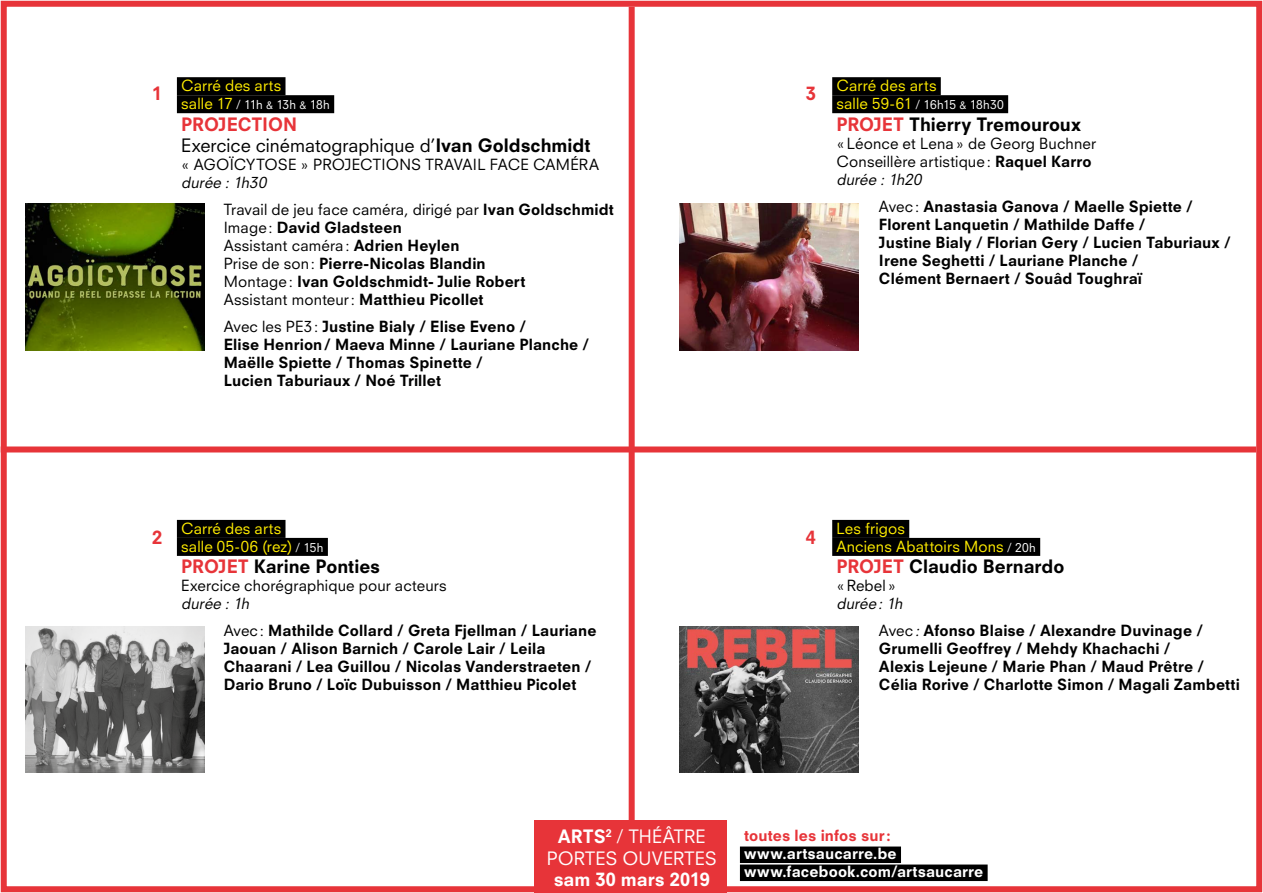
<style>
.page{position:relative;width:1263px;height:893px;background:#fff}
.page>*{position:absolute;margin:0;border:0;box-sizing:border-box;transform-origin:0 0}
.t1{font:800 18px "Neuzeit SLT Std";letter-spacing:-.005em;color:#000}
.t2{font:18px "Neuzeit SLT Std";color:#000}
.t3{font:18px "Neuzeit SLT Std";letter-spacing:.015em;color:#fff}
.t4{font:800 18px "Neuzeit SLT Std";letter-spacing:-.005em;color:#e73439}
.t5{font:800 18px "Neuzeit SLT Std";letter-spacing:-.005em;color:#fff}
.t6{font:800 15px/18px "Neuzeit SLT Std";letter-spacing:.005em;color:#000}
.t7{font:15px "Neuzeit SLT Std";letter-spacing:.01em;color:#000}
.t8{font:15px "Neuzeit SLT Std";letter-spacing:.01em;color:#ffed00}
.t9{font:800 15px "Neuzeit SLT Std";letter-spacing:.01em;color:#fff}
.t10{font:italic 15px "Neuzeit SLT Std";color:#000}
.t11{font:800 15px "Neuzeit SLT Std";letter-spacing:.005em;color:#e73439}
.t12{font:12px "Neuzeit SLT Std";letter-spacing:-.01em;color:#fff}
.t13{font:italic 4.8px "Myriad Pro";color:#000}
.s1{font-size:15px;color:#ffed00}
.s2{font-size:10.5px}
.s3{font-weight:800}
.s4{font-weight:400}
.s5{color:#e73439}
.s6{font-size:12px;color:#fff}
.s7{font-weight:400;font-style:italic}
</style>
<div class="page">
<div style="left:1px;top:1px;width:1261px;height:891px;border:6px solid #e73439"></div>
<div style="left:177px;top:77px;width:108px;height:18px;background:#000"></div>
<div style="left:177px;top:95px;width:157px;height:18px;background:#000"></div>
<div style="left:832px;top:77px;width:109px;height:18px;background:#000"></div>
<div style="left:832px;top:95px;width:176px;height:18px;background:#000"></div>
<div style="left:177px;top:520px;width:108px;height:18px;background:#000"></div>
<div style="left:177px;top:538px;width:151px;height:18px;background:#000"></div>
<div style="left:832px;top:520px;width:77px;height:18px;background:#000"></div>
<div style="left:832px;top:538px;width:208px;height:18px;background:#000"></div>
<img style="left:25px;top:204px;width:179px;height:146px">
<img style="left:25px;top:626px;width:179px;height:147px">
<img style="left:680px;top:626px;width:179px;height:147px">
<img style="left:680px;top:204px;width:179px;height:146px">
<div style="left:740px;top:846px;width:161px;height:17px;background:#000"></div>
<div style="left:740px;top:864px;width:248px;height:17px;background:#000"></div>
<div style="left:629px;top:7px;width:6px;height:885px;background:#e73439"></div>
<div style="left:1px;top:446px;width:1255px;height:6px;background:#e73439"></div>
<div style="left:535px;top:820px;width:192px;height:73px;background:#e73439"></div>
<p class="t4" style="left:152px;top:82px;width:12px">1</p>
<p class="t8" style="left:181px;top:76px;width:102px">Carré des arts</p>
<p class="t12" style="left:181px;top:97px;width:150px"><span class="s1">salle 17</span> / 11h <span class="s2">&amp;</span> 13h <span class="s2">&amp;</span> 18h</p>
<p class="t4" style="left:181px;top:113px;width:118px">PROJECTION</p>
<p class="t2" style="left:181px;top:135px;width:411px">Exercice cinématographique d’<span class="s3">Ivan Goldschmidt</span></p>
<p class="t7" style="left:181px;top:155px;width:419px">« AGOÏCYTOSE » PROJECTIONS TRAVAIL FACE CAMÉRA</p>
<p class="t10" style="left:181px;top:173px;width:90px">durée : 1h30</p>
<p class="t7" style="left:224px;top:200px;width:392px">Travail de jeu face caméra, dirigé par <span class="s3">Ivan Goldschmidt</span></p>
<p class="t6" style="left:224px;top:219px;width:180px"><span class="s4">Image:</span> David Gladsteen</p>
<p class="t7" style="left:224px;top:236px;width:237px">Assistant caméra: <span class="s3">Adrien Heylen</span></p>
<p class="t6" style="left:224px;top:255px;width:264px"><span class="s4">Prise de son:</span> Pierre-Nicolas Blandin</p>
<p class="t6" style="left:224px;top:273px;width:303px"><span class="s4">Montage:</span> Ivan Goldschmidt- Julie Robert</p>
<p class="t7" style="left:224px;top:290px;width:261px">Assistant monteur: <span class="s3">Matthieu Picollet</span></p>
<p class="t6" style="left:224px;top:318px;width:304px"><span class="s4">Avec les PE3:</span> Justine Bialy / Elise Eveno /</p>
<p class="t6" style="left:224px;top:336px;width:367px">Elise Henrion/ Maeva Minne / Lauriane Planche /<br>Maëlle Spiette / Thomas Spinette /</p>
<p class="t6" style="left:224px;top:372px;width:219px">Lucien Taburiaux / Noé Trillet</p>
<p class="t4" style="left:806px;top:82px;width:12px">3</p>
<p class="t8" style="left:836px;top:76px;width:102px">Carré des arts</p>
<p class="t12" style="left:836px;top:97px;width:169px"><span class="s1">salle 59-61</span> / 16h15 <span class="s2">&amp;</span> 18h30</p>
<p class="t1" style="left:836px;top:113px;width:246px"><span class="s5">PROJET</span> Thierry Tremouroux</p>
<p class="t7" style="left:836px;top:134px;width:261px">«Léonce et Lena» de Georg Buchner</p>
<p class="t7" style="left:836px;top:152px;width:257px">Conseillère artistique: <span class="s3">Raquel Karro</span></p>
<p class="t10" style="left:836px;top:170px;width:90px">durée : 1h20</p>
<p class="t6" style="left:879px;top:197px;width:315px"><span class="s4">Avec:</span> Anastasia Ganova / Maelle Spiette /</p>
<p class="t6" style="left:879px;top:215px;width:268px">Florent Lanquetin / Mathilde Daffe /</p>
<p class="t6" style="left:879px;top:233px;width:353px">Justine Bialy / Florian Gery / Lucien Taburiaux /</p>
<p class="t6" style="left:879px;top:251px;width:261px">Irene Seghetti / Lauriane Planche /</p>
<p class="t6" style="left:879px;top:269px;width:265px">Clément Bernaert / Souâd Toughraï</p>
<p class="t4" style="left:152px;top:526px;width:12px">2</p>
<p class="t8" style="left:181px;top:519px;width:102px">Carré des arts</p>
<p class="t8" style="left:181px;top:537px;width:144px">salle 05-06 (rez) <span class="s6">/ 15h</span></p>
<p class="t1" style="left:181px;top:556px;width:201px"><span class="s5">PROJET</span> Karine Ponties</p>
<p class="t7" style="left:181px;top:577px;width:267px">Exercice chorégraphique pour acteurs</p>
<p class="t10" style="left:181px;top:595px;width:73px">durée : 1h</p>
<p class="t6" style="left:224px;top:622px;width:374px"><span class="s4">Avec:</span> Mathilde Collard / Greta Fjellman / Lauriane Jaouan / Alison Barnich / Carole Lair / Leila Chaarani / Lea Guillou / Nicolas Vanderstraeten / Dario Bruno / Loïc Dubuisson / Matthieu Picolet</p>
<p class="t13" style="left:246px;top:560px;width:17px">2018/19</p>
<p class="t4" style="left:806px;top:526px;width:12px">4</p>
<p class="t8" style="left:836px;top:519px;width:70px">Les frigos</p>
<p class="t8" style="left:836px;top:537px;width:201px">Anciens Abattoirs Mons <span class="s6">/ 20h</span></p>
<p class="t1" style="left:836px;top:556px;width:230px"><span class="s5">PROJET</span> Claudio Bernardo</p>
<p class="t7" style="left:836px;top:577px;width:61px">«Rebel»</p>
<p class="t10" style="left:836px;top:595px;width:71px">durée: 1h</p>
<p class="t6" style="left:879px;top:622px;width:325px"><span class="s4">Avec</span><span class="s7">:</span> Afonso Blaise / Alexandre Duvinage /</p>
<p class="t6" style="left:879px;top:640px;width:293px">Grumelli Geoffrey / Mehdy Khachachi /</p>
<p class="t6" style="left:879px;top:658px;width:327px">Alexis Lejeune / Marie Phan / Maud Prêtre /</p>
<p class="t6" style="left:879px;top:676px;width:362px">Célia Rorive / Charlotte Simon / Magali Zambetti</p>
<p class="t3" style="left:558px;top:825px;width:149px"><span class="s3">ARTS</span><sup>2</sup> / THÉÂTRE</p>
<p class="t3" style="left:547px;top:847px;width:172px">PORTES OUVERTES</p>
<p class="t5" style="left:554px;top:869px;width:157px">sam 30 mars 2019</p>
<p class="t11" style="left:744px;top:826px;width:148px">toutes les infos sur:</p>
<p class="t9" style="left:744px;top:844px;width:154px">www.artsaucarre.be</p>
<p class="t9" style="left:744px;top:862px;width:241px">www.facebook.com/artsaucarre</p>
</div>
